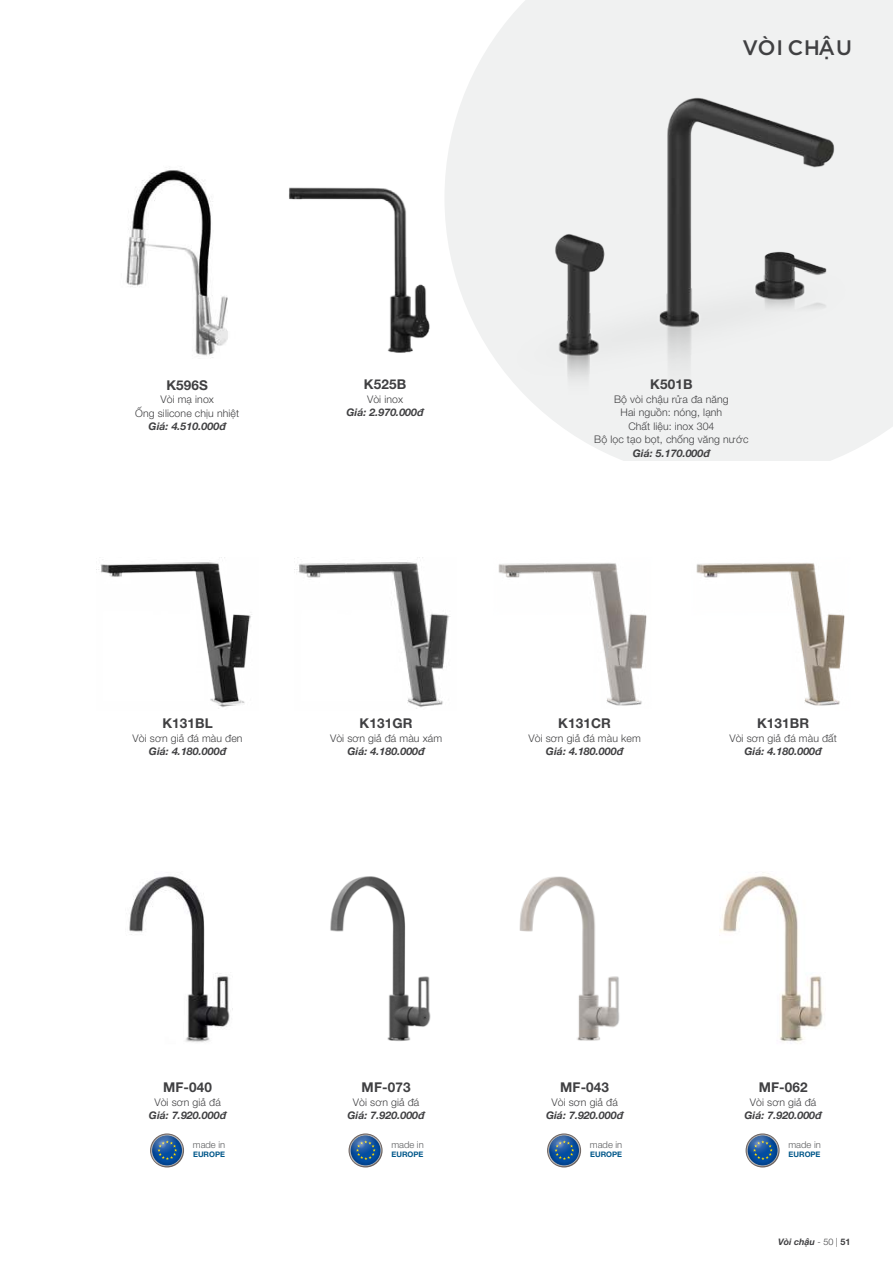
<style>
.page{position:relative;width:893px;height:1263px;background:#fff}
.page>*{position:absolute;margin:0;border:0;box-sizing:border-box;transform-origin:0 0}
.t1{font:500 21px "i Ciel Gotham";color:#404042}
.t2{font:700 13.5px "Helvetica Neue";letter-spacing:.01em;color:#404042}
.t3{font:300 10.5px/13.5px "Helvetica Neue";letter-spacing:.01em;color:#404042;text-align:center}
.t4{font:italic 700 10.5px "Helvetica Neue";letter-spacing:.01em;color:#404042}
.t5{font:300 9.45px "Helvetica Neue";color:#5e5f61}
.t6{font:italic 700 9px "Helvetica Neue";color:#404042}
.t7{font:700 7.65px "Helvetica Neue";color:#00578a}
.s1{font-weight:300;font-style:normal}
.s2{font-style:normal}
</style>
<div class="page">
<svg style="left:447px;top:0;width:446px;height:346px;fill:#f0f1f1"></svg>
<img style="left:487px;top:27px;width:406px;height:434px">
<svg style="left:150px;top:1133px;width:34px;height:34px"></svg>
<img style="left:151px;top:1134px;width:32px;height:33px">
<svg style="left:151px;top:1135px;width:32px;height:31px"></svg>
<img style="left:152px;top:1135px;width:30px;height:30px">
<svg style="left:349px;top:1133px;width:34px;height:34px"></svg>
<img style="left:349px;top:1134px;width:33px;height:33px">
<svg style="left:350px;top:1135px;width:31px;height:31px"></svg>
<img style="left:351px;top:1135px;width:29px;height:30px">
<svg style="left:547px;top:1133px;width:34px;height:34px"></svg>
<img style="left:548px;top:1134px;width:32px;height:33px">
<svg style="left:548px;top:1135px;width:32px;height:31px"></svg>
<img style="left:549px;top:1135px;width:30px;height:30px">
<svg style="left:746px;top:1133px;width:34px;height:34px"></svg>
<img style="left:746px;top:1134px;width:33px;height:33px">
<svg style="left:747px;top:1135px;width:31px;height:31px"></svg>
<img style="left:748px;top:1135px;width:29px;height:30px">
<img style="left:129px;top:876px;width:101px;height:166px">
<img style="left:720px;top:872px;width:103px;height:170px">
<img style="left:330px;top:876px;width:101px;height:165px">
<img style="left:519px;top:876px;width:101px;height:165px">
<img style="left:296px;top:557px;width:154px;height:152px">
<img style="left:96px;top:557px;width:156px;height:152px">
<img style="left:498px;top:563px;width:149px;height:143px">
<img style="left:696px;top:563px;width:149px;height:143px">
<img style="left:289px;top:164px;width:167px;height:189px">
<img style="left:126px;top:170px;width:102px;height:188px">
<h1 class="t1" style="left:742px;top:32px;width:110px">VÒI CHẬU</h1>
<p class="t2" style="left:166px;top:377px;width:43px">K596S</p>
<p class="t3" style="left:135px;top:392px;width:106px">Vòi mạ inox<br>Ống silicone chịu nhiệt</p>
<p class="t4" style="left:149px;top:418px;width:79px">Giá: 4.510.000đ</p>
<p class="t2" style="left:364px;top:377px;width:44px">K525B</p>
<p class="t3" style="left:367px;top:392px;width:38px">Vòi inox</p>
<p class="t4" style="left:346px;top:406px;width:79px">Giá: 2.970.000đ</p>
<p class="t2" style="left:650px;top:377px;width:44px">K501B</p>
<p class="t3" style="left:594px;top:392px;width:156px">Bộ vòi chậu rửa đa năng<br>Hai nguồn: nóng, lạnh<br>Chất liệu: inox 304<br>Bộ lọc tạo bọt, chống văng nước</p>
<p class="t4" style="left:633px;top:445px;width:79px">Giá: 5.170.000đ</p>
<p class="t2" style="left:162px;top:716px;width:52px">K131BL</p>
<p class="t3" style="left:133px;top:730px;width:112px">Vòi sơn giả đá màu đen</p>
<p class="t4" style="left:149px;top:743px;width:79px">Giá: 4.180.000đ</p>
<p class="t2" style="left:360px;top:716px;width:54px">K131GR</p>
<p class="t3" style="left:330px;top:730px;width:114px">Vòi sơn giả đá màu xám</p>
<p class="t4" style="left:347px;top:743px;width:79px">Giá: 4.180.000đ</p>
<p class="t2" style="left:558px;top:716px;width:54px">K131CR</p>
<p class="t3" style="left:528px;top:730px;width:114px">Vòi sơn giả đá màu kem</p>
<p class="t4" style="left:546px;top:743px;width:79px">Giá: 4.180.000đ</p>
<p class="t2" style="left:757px;top:716px;width:54px">K131BR</p>
<p class="t3" style="left:729px;top:730px;width:109px">Vòi sơn giả đá màu đất</p>
<p class="t4" style="left:744px;top:743px;width:79px">Giá: 4.180.000đ</p>
<p class="t2" style="left:163px;top:1079px;width:50px">MF-040</p>
<p class="t3" style="left:154px;top:1094px;width:68px">Vòi sơn giả đá</p>
<p class="t4" style="left:149px;top:1107px;width:79px">Giá: 7.920.000đ</p>
<p class="t5" style="left:193px;top:1139px;width:34px">made in</p>
<p class="t7" style="left:193px;top:1150px;width:33px">EUROPE</p>
<p class="t2" style="left:362px;top:1079px;width:50px">MF-073</p>
<p class="t3" style="left:353px;top:1094px;width:68px">Vòi sơn giả đá</p>
<p class="t4" style="left:347px;top:1107px;width:79px">Giá: 7.920.000đ</p>
<p class="t5" style="left:391px;top:1139px;width:34px">made in</p>
<p class="t7" style="left:392px;top:1150px;width:33px">EUROPE</p>
<p class="t2" style="left:560px;top:1079px;width:50px">MF-043</p>
<p class="t3" style="left:551px;top:1094px;width:68px">Vòi sơn giả đá</p>
<p class="t4" style="left:546px;top:1107px;width:79px">Giá: 7.920.000đ</p>
<p class="t5" style="left:590px;top:1139px;width:34px">made in</p>
<p class="t7" style="left:590px;top:1150px;width:33px">EUROPE</p>
<p class="t2" style="left:759px;top:1079px;width:50px">MF-062</p>
<p class="t3" style="left:750px;top:1094px;width:68px">Vòi sơn giả đá</p>
<p class="t4" style="left:744px;top:1107px;width:79px">Giá: 7.920.000đ</p>
<p class="t5" style="left:788px;top:1139px;width:34px">made in</p>
<p class="t7" style="left:789px;top:1150px;width:33px">EUROPE</p>
<p class="t6" style="left:778px;top:1235px;width:74px">Vòi chậu <span class="s1">- 50 |</span> <span class="s2">51</span></p>
</div>
